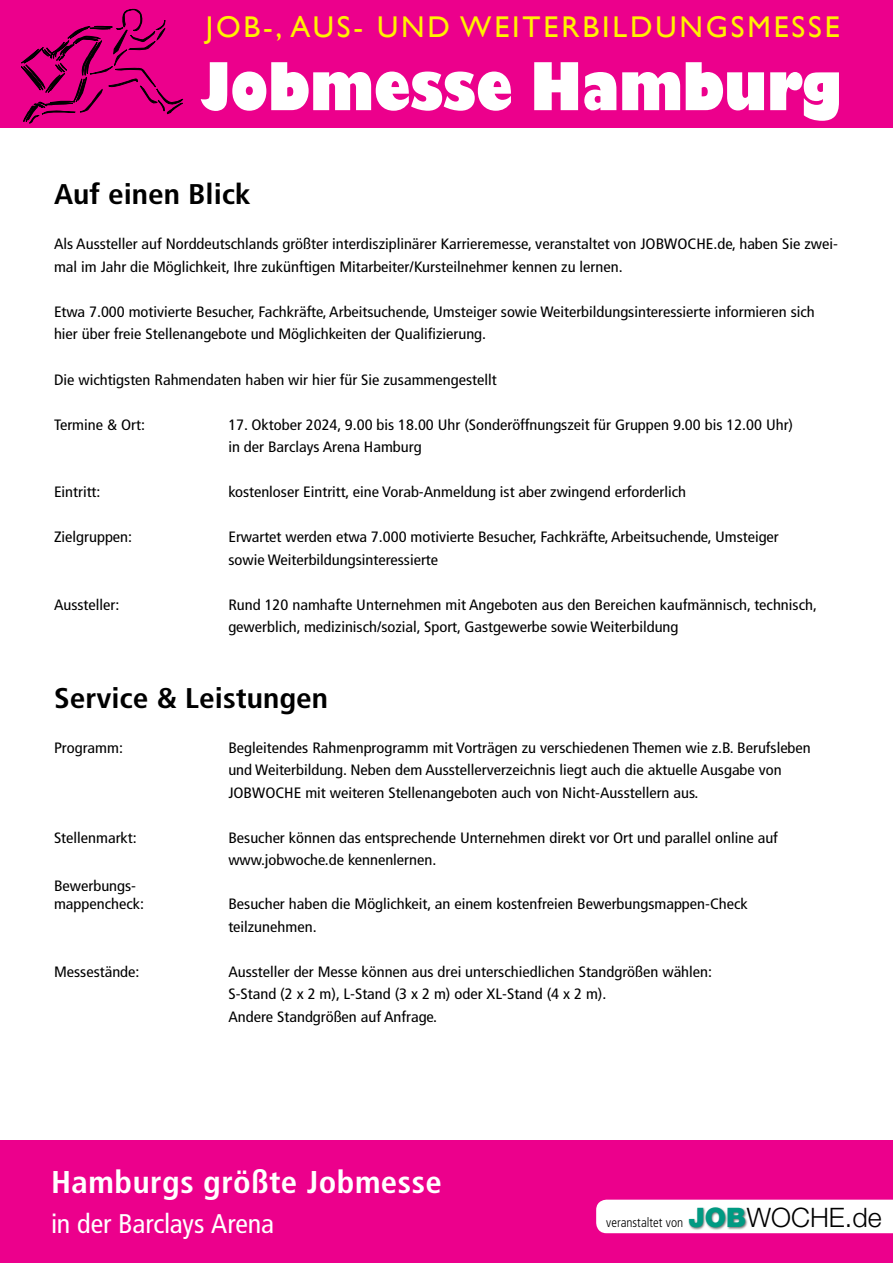
<style>
.page{position:relative;width:893px;height:1263px;background:#fff}
.page>*{position:absolute;margin:0;border:0;box-sizing:border-box;transform-origin:0 0}
.t1{font:800 64.35px "Gill Sans";color:#fff;scale:.82 1}
.t2{font:700 condensed 31.5px "Frutiger";letter-spacing:.015em;color:#fff;scale:1.04 1}
.t3{font:30px "Gill Sans";letter-spacing:.095em;color:#fff200}
.t4{font:700 condensed 28.5px "Frutiger";color:#000;scale:1.1 1}
.t5{font:condensed 27px "Frutiger";letter-spacing:-.005em;color:#fff;scale:1.04 1}
.t6{font:condensed 15px/22.5px "Frutiger";color:#000;scale:1.1 1}
.t7{font:300 condensed 13.2px "Frutiger";color:#000}
.s1{font-family:"Helvetica Neue LT";font-weight:900;font-stretch:normal;font-size:26.85px;color:#009a82}
.s2{font-family:"Helvetica Neue LT";font-stretch:normal;font-size:26.85px}
</style>
<div class="page">
<div style="left:0;top:0;width:893px;height:128px;background:#ec008c"></div>
<svg style="left:21px;top:8px;width:162px;height:116px"></svg>
<div style="left:0;top:1140px;width:893px;height:123px;background:#ec008c"></div>
<div style="left:596px;top:1200px;width:297px;height:33px;background:#fff"></div>
<img style="left:686px;top:1202px;width:71px;height:29px">
<h3 class="t3" style="left:206px;top:9px;width:636px">JOB-, AUS- UND WEITERBILDUNGSMESSE</h3>
<h1 class="t1" style="left:200px;top:46px;width:784px">Jobmesse Hamburg</h1>
<h3 class="t4" style="left:54px;top:178px;width:181px">Auf einen Blick</h3>
<p class="t6" style="left:54px;top:233px;width:714px">Als Aussteller auf Norddeutschlands größter interdisziplinärer Karrieremesse, veranstaltet von JOBWOCHE.de, haben Sie zwei&shy;mal im Jahr die Möglichkeit, Ihre zukünftigen Mitarbeiter/ Kursteilnehmer kennen zu lernen.</p>
<p class="t6" style="left:54px;top:301px;width:693px">Etwa 7.000 motivierte Besucher, Fachkräfte, Arbeitsuchende, Umsteiger sowie Weiterbildungsinteressierte informieren sich hier über freie Stellenangebote und Möglichkeiten der Qualifizierung.</p>
<p class="t6" style="left:54px;top:368px;width:404px">Die wichtigsten Rahmendaten haben wir hier für Sie zusammengestellt</p>
<p class="t6" style="left:54px;top:413px;width:84px">Termine &amp; Ort:</p>
<p class="t6" style="left:228px;top:413px;width:515px">17. Oktober 2024, 9.00 bis 18.00 Uhr (Sonderöffnungszeit für Gruppen 9.00 bis 12.00 Uhr) in der Barclays Arena Hamburg</p>
<p class="t6" style="left:54px;top:481px;width:44px">Eintritt:</p>
<p class="t6" style="left:228px;top:481px;width:418px">kostenloser Eintritt, eine Vorab-Anmeldung ist aber zwingend erforderlich</p>
<p class="t6" style="left:54px;top:526px;width:73px">Zielgruppen:</p>
<p class="t6" style="left:228px;top:526px;width:502px">Erwartet werden etwa 7.000 motivierte Besucher, Fachkräfte, Arbeitsuchende, Umsteiger sowie Weiterbildungsinteressierte</p>
<p class="t6" style="left:54px;top:593px;width:61px">Aussteller:</p>
<p class="t6" style="left:228px;top:593px;width:537px">Rund 120 namhafte Unternehmen mit Angeboten aus den Bereichen kaufmännisch, technisch, gewerblich, medizinisch/sozial, Sport, Gastgewerbe sowie Weiterbildung</p>
<h3 class="t4" style="left:54px;top:681px;width:251px">Service &amp; Leistungen</h3>
<p class="t6" style="left:54px;top:736px;width:64px">Programm:</p>
<p class="t6" style="left:228px;top:736px;width:531px">Begleitendes Rahmenprogramm mit Vorträgen zu verschiedenen Themen wie z.B. Berufsleben und Weiterbildung. Neben dem Ausstellerverzeichnis liegt auch die aktuelle Ausgabe von<br>JOBWOCHE mit weiteren Stellenangeboten auch von Nicht-Ausstellern aus.</p>
<p class="t6" style="left:54px;top:826px;width:77px">Stellenmarkt:</p>
<p class="t6" style="left:228px;top:826px;width:501px">Besucher können das entsprechende Unternehmen direkt vor Ort und parallel online auf www.jobwoche.de kennenlernen.</p>
<p class="t6" style="left:54px;top:877px;width:83px;line-height:18px">Bewerbungs&shy;mappencheck:</p>
<p class="t6" style="left:228px;top:893px;width:474px">Besucher haben die Möglichkeit, an einem kostenfreien Bewerbungsmappen-Check teilzunehmen.</p>
<p class="t6" style="left:54px;top:960px;width:79px">Messestände:</p>
<p class="t6" style="left:228px;top:960px;width:441px">Aussteller der Messe können aus drei unterschiedlichen Standgrößen wählen:<br>S-Stand (2 x 2 m), L-Stand (3 x 2 m) oder XL-Stand (4 x 2 m).<br>Andere Standgrößen auf Anfrage.</p>
<h2 class="t2" style="left:51px;top:1163px;width:377px">Hamburgs größte Jobmesse</h2>
<h3 class="t5" style="left:51px;top:1208px;width:216px">in der Barclays Arena</h3>
<p class="t7" style="left:606px;top:1215px;width:277px">veranstaltet von <span class="s1">JOB</span><span class="s2">WOCHE.de</span></p>
</div>
